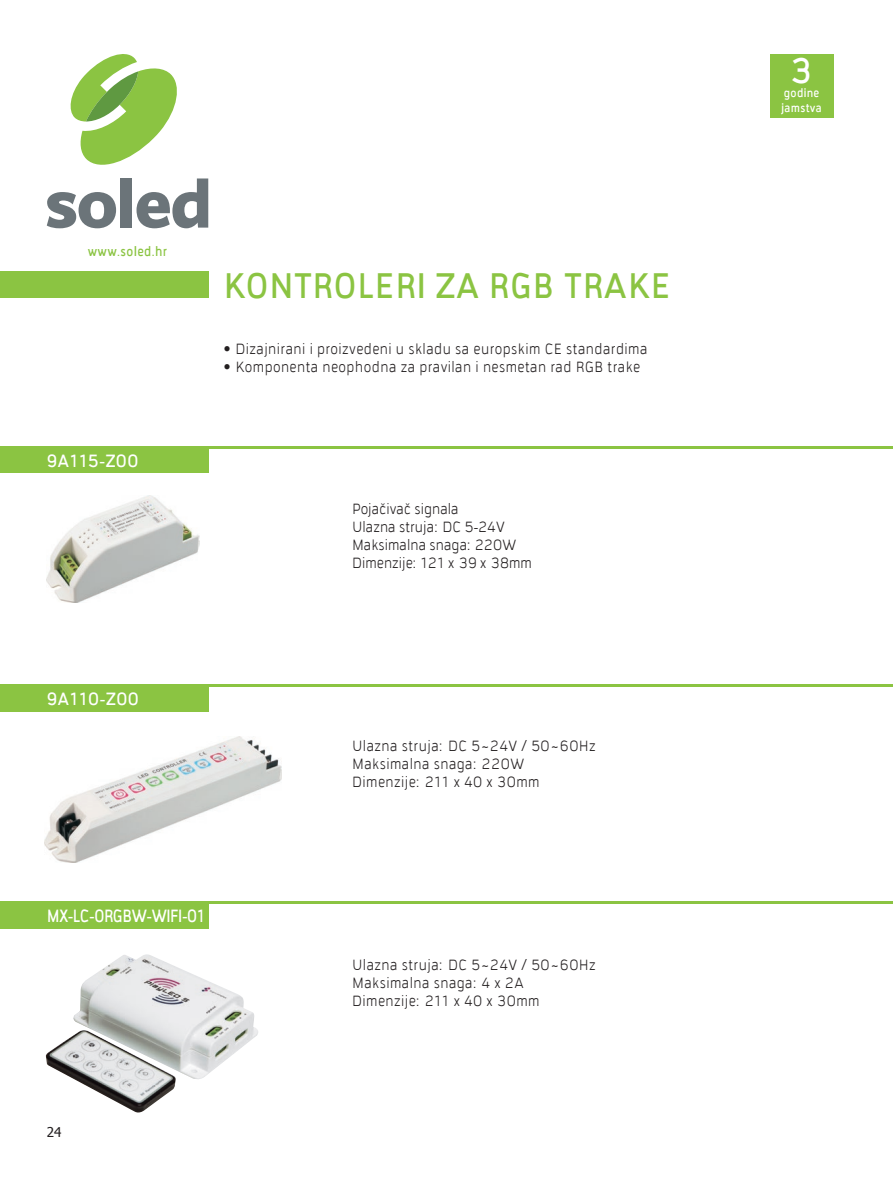
<style>
.page{position:relative;width:893px;height:1191px;background:#fff}
.page>*{position:absolute;margin:0;border:0;box-sizing:border-box;transform-origin:0 0}
.t1{font:700 36px "Tirana";letter-spacing:.025em;color:#8bc442}
.t2{font:700 36px "Tirana";color:#fff}
.t3{font:700 18px "Tirana";letter-spacing:-.025em;color:#fff;scale:.91 1}
.t4{font:700 18px "Tirana";letter-spacing:.025em;color:#fff}
.t5{font:300 15px/18px "Tirana";letter-spacing:.025em;color:#231f20}
.t6{font:300 15px/18px "Tirana";color:#231f20}
.t7{font:700 13.5px "Tirana";letter-spacing:.025em;color:#8bc442}
.t8{font:13.5px "Tahoma";color:#231f20}
.t9{font:700 12px/14.4px "Tirana";letter-spacing:.025em;color:#fff}
</style>
<div class="page">
<svg style="left:70px;top:54px;width:107px;height:111px"></svg>
<svg style="left:47px;top:192px;width:69px;height:36px"></svg>
<div style="left:121px;top:178px;width:11px;height:50px;background:#6b7479"></div>
<svg style="left:137px;top:178px;width:71px;height:50px"></svg>
<div style="left:0;top:271px;width:208px;height:27px;background:#8bc442"></div>
<div style="left:770px;top:54px;width:63px;height:64px;background:#8bc442"></div>
<div style="left:0;top:684px;width:208px;height:27px;background:#8bc442"></div>
<hr style="left:0;top:684px;width:893px;height:3px;background:#8bc442">
<img style="left:45px;top:736px;width:236px;height:127px">
<div style="left:0;top:901px;width:208px;height:27px;background:#8bc442"></div>
<hr style="left:0;top:901px;width:893px;height:3px;background:#8bc442">
<img style="left:46px;top:954px;width:212px;height:158px">
<div style="left:0;top:446px;width:208px;height:27px;background:#8bc442"></div>
<hr style="left:0;top:446px;width:893px;height:2px;background:#8bc442">
<img style="left:47px;top:495px;width:153px;height:107px">
<p class="t7" style="left:88px;top:244px;width:81px">www.soled.hr</p>
<p class="t4" style="left:47px;top:450px;width:93px">9A115-Z00</p>
<h1 class="t1" style="left:223px;top:265px;width:449px">KONTROLERI ZA RGB TRAKE</h1>
<p class="t5" style="left:223px;top:340px;width:426px">• Dizajnirani i proizvedeni u skladu sa europskim CE standardima</p>
<p class="t5" style="left:223px;top:358px;width:418px">• Komponenta neophodna za pravilan i nesmetan rad RGB trake</p>
<p class="t6" style="left:352px;top:500px;width:181px">Pojačivač signala<br>Ulazna struja: DC 5-24V<br>Maksimalna snaga: 220W<br>Dimenzije: 121 x 39 x 38mm</p>
<p class="t4" style="left:47px;top:688px;width:94px">9A110-Z00</p>
<p class="t3" style="left:47px;top:905px;width:175px">MX-LC-0RGBW-WIFI-01</p>
<p class="t8" style="left:47px;top:1122px;width:16px">24</p>
<p class="t5" style="left:352px;top:737px;width:245px">Ulazna struja: DC 5~24V / 50~60Hz<br>Maksimalna snaga: 220W<br>Dimenzije: 211 x 40 x 30mm</p>
<p class="t5" style="left:352px;top:955px;width:245px">Ulazna struja: DC 5~24V / 50~60Hz<br>Maksimalna snaga: 4 x 2A<br>Dimenzije: 211 x 40 x 30mm</p>
<h1 class="t2" style="left:790px;top:50px;width:24px">3</h1>
<p class="t9" style="left:781px;top:86px;width:42px">godine jamstva</p>
</div>
